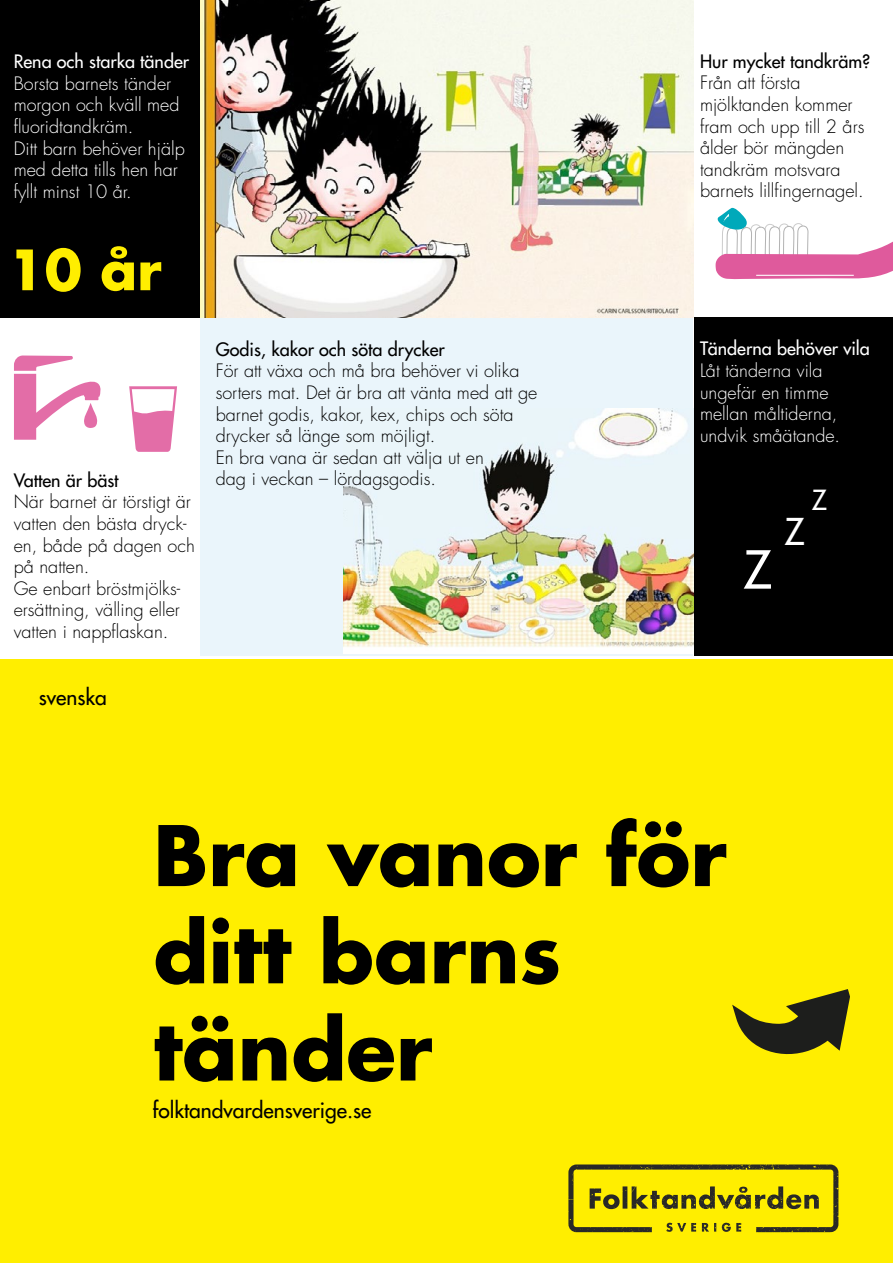
<style>
.page{position:relative;width:893px;height:1263px;background:#fff}
.page>*{position:absolute;margin:0;border:0;box-sizing:border-box;transform-origin:0 0}
.t1{font:700 81px/97.2px "Futura Std";color:#000}
.t2{font:700 54px "Futura Std";color:#fe0}
.t3{font:500 51px "Futura Std";color:#fff}
.t4{font:500 36px "Futura Std";color:#fff}
.t5{font:500 27px "Futura Std";color:#fff}
.t6{font:500 21px "Futura Std";color:#000}
.t7{font:300 18px/21.6px "Futura Std";color:#000}
.t8{font:300 18px/21.6px "Futura Std";color:#fff}
.t9{font:500 18px "Futura Std";color:#000}
.t10{font:500 18px "Futura Std";color:#fff}
</style>
<div class="page">
<div style="left:695px;top:318px;width:198px;height:338px;background:#000"></div>
<div style="left:200px;top:318px;width:493px;height:338px;background:#eaf5fb"></div>
<div style="left:0;top:0;width:200px;height:317px;background:#000"></div>
<img style="left:200px;top:0;width:493px;height:317px">
<img style="left:343px;top:409px;width:350px;height:244px">
<svg style="left:715px;top:207px;width:178px;height:72px"></svg>
<svg style="left:129px;top:386px;width:48px;height:66px"></svg>
<svg style="left:14px;top:355px;width:87px;height:85px"></svg>
<hr style="left:756px;top:275px;width:98px;height:1px;background:#fff">
<div style="left:0;top:659px;width:893px;height:604px;background:#fe0"></div>
<svg style="left:732px;top:989px;width:118px;height:66px"></svg>
<svg style="left:568px;top:1164px;width:271px;height:69px"></svg>
<p class="t10" style="left:14px;top:50px;width:177px">Rena och starka tänder</p>
<p class="t8" style="left:14px;top:73px;width:173px">Borsta barnets tänder morgon och kväll med fluoridtandkräm.<br>Ditt barn behöver hjälp med detta tills hen har fyllt minst 10 år.</p>
<h2 class="t2" style="left:8px;top:234px;width:155px">10 år</h2>
<p class="t9" style="left:14px;top:469px;width:106px">Vatten är bäst</p>
<p class="t7" style="left:14px;top:492px;width:179px">När barnet är törstigt är</p>
<p class="t7" style="left:14px;top:535px;width:183px">en, både på dagen och</p>
<p class="t7" style="left:14px;top:513px;width:174px">vatten den bästa dryck-</p>
<p class="t7" style="left:14px;top:556px;width:77px">på natten.</p>
<p class="t7" style="left:14px;top:600px;width:168px">ersättning, välling eller</p>
<p class="t7" style="left:14px;top:578px;width:168px">Ge enbart bröstmjölks-</p>
<p class="t7" style="left:14px;top:621px;width:156px">vatten i nappflaskan.</p>
<p class="t6" style="left:39px;top:684px;width:70px">svenska</p>
<p class="t9" style="left:216px;top:338px;width:231px">Godis, kakor och söta drycker</p>
<p class="t7" style="left:216px;top:360px;width:323px">För att växa och må bra behöver vi olika sorters mat. Det är bra att vänta med att ge barnet godis, kakor, kex, chips och söta drycker så länge som möjligt.<br>En bra vana är sedan att välja ut en<br>dag i veckan – lördagsgodis.</p>
<p class="t9" style="left:700px;top:50px;width:172px">Hur mycket tandkräm?</p>
<p class="t7" style="left:700px;top:73px;width:166px">Från att första mjölktanden kommer fram och upp till 2 års ålder bör mängden tandkräm motsvara barnets lillfingernagel.</p>
<p class="t10" style="left:700px;top:337px;width:171px">Tänderna behöver vila</p>
<p class="t8" style="left:700px;top:360px;width:142px">Låt tänderna vila ungefär en timme mellan måltiderna, undvik småätande.</p>
<h3 class="t3" style="left:743px;top:538px;width:30px">Z</h3>
<h3 class="t4" style="left:784px;top:509px;width:21px">Z</h3>
<h3 class="t5" style="left:812px;top:483px;width:16px">Z</h3>
<h1 class="t1" style="left:153px;top:806px;width:575px">Bra vanor för ditt barns tänder</h1>
<p class="t6" style="left:153px;top:1097px;width:220px">folktandvardensverige.se</p>
</div>
